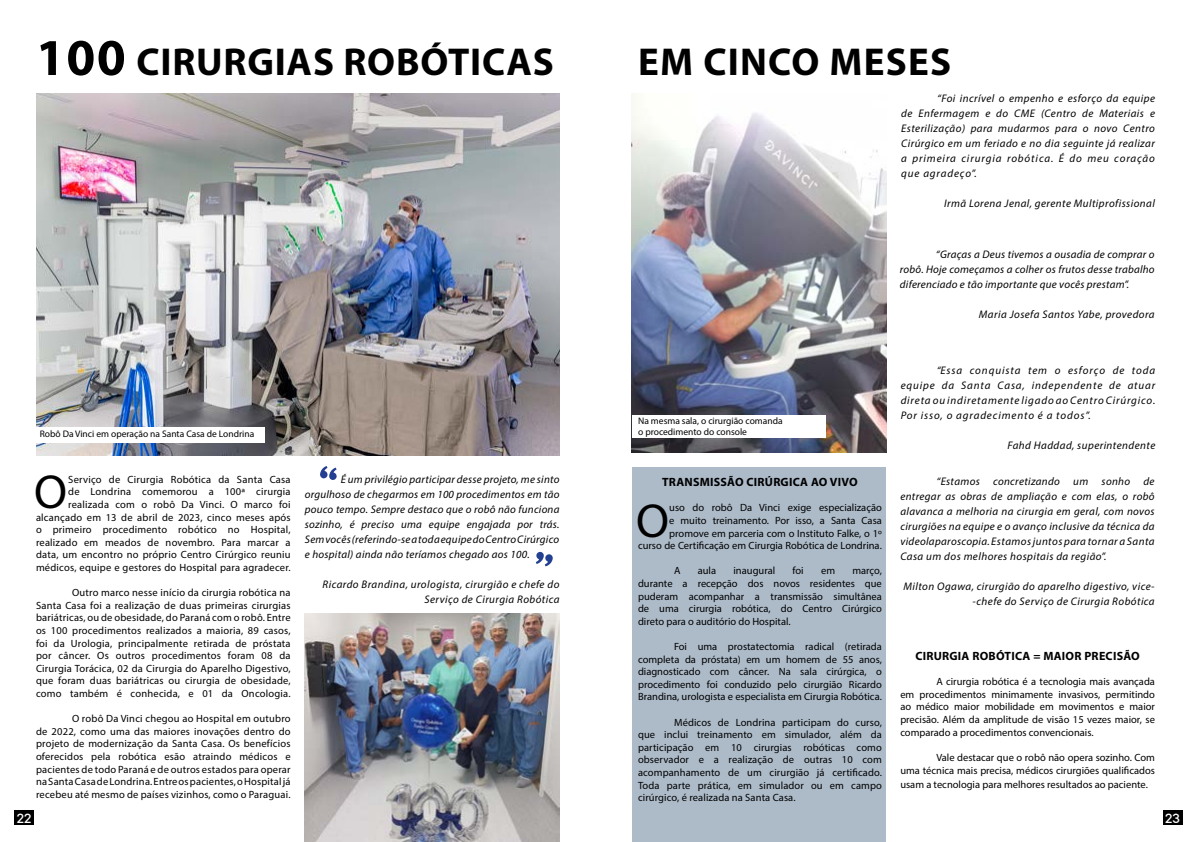
<style>
.page{position:relative;width:1191px;height:842px;background:#fff}
.page>*{position:absolute;margin:0;border:0;box-sizing:border-box;transform-origin:0 0}
.t1{font:47.9px "Myriad Pro";color:#000}
.t2{font:700 39px "Myriad Pro";letter-spacing:.02em;color:#000}
.t3{font:500 15px "TT Commons";color:#fff}
.t4{font:700 12px "Myriad Pro";letter-spacing:.02em;color:#000}
.t5{font:italic 11px/15px "Myriad Pro";letter-spacing:.04em;color:#000;text-align:justify}
.t6{font:10.5px/12.6px "Myriad Pro";letter-spacing:.005em;color:#000;text-align:justify}
.t7{font:9.5px/11.4px "Myriad Pro";color:#000}
.s1{font-size:52px}
</style>
<div class="page">
<div style="left:632px;top:468px;width:254px;height:374px;background:#adbbc9"></div>
<img style="left:36px;top:94px;width:523px;height:361px">
<img style="left:305px;top:613px;width:254px;height:229px">
<img style="left:631px;top:94px;width:255px;height:359px">
<div style="left:14px;top:811px;width:20px;height:14px;background:#000"></div>
<div style="left:1162px;top:811px;width:20px;height:14px;background:#000"></div>
<div style="left:27px;top:427px;width:238px;height:16px;background:#fff"></div>
<div style="left:632px;top:415px;width:194px;height:23px;background:#fff"></div>
<h2 class="t2" style="left:36px;top:36px;width:519px"><span class="s1">100</span> CIRURGIAS ROBÓTICAS</h2>
<h2 class="t2" style="left:638px;top:36px;width:314px">EM CINCO MESES</h2>
<p class="t5" style="left:901px;top:91px;width:255px;text-indent:36px">“Foi incrível o empenho e esforço da equipe de Enfermagem e do CME (Centro de Materiais e Esterilização) para mudarmos para o novo Centro Cirúrgico em um feriado e no dia seguinte já realizar a primeira cirurgia robótica. É do meu coração que agradeço”.</p>
<p class="t5" style="left:944px;top:196px;width:212px">Irmã Lorena Jenal, gerente Multiprofissional</p>
<p class="t7" style="left:40px;top:428px;width:216px">Robô Da Vinci em operação na Santa Casa de Londrina</p>
<h1 class="t1" style="left:34px;top:462px;width:34px">O</h1>
<p class="t6" style="left:36px;top:473px;width:256px;text-align:right">Serviço de Cirurgia Robótica da Santa Casa<br>de Londrina comemorou a 100ª cirurgia realizada com o robô Da Vinci. O marco foi alcançado em 13 de abril de 2023, cinco meses após o primeiro procedimento robótico no Hospital, realizado em meados de novembro. Para marcar a data, um encontro no próprio Centro Cirúrgico reuniu médicos, equipe e gestores do Hospital para agradecer.</p>
<p class="t6" style="left:36px;top:586px;width:256px;text-indent:36px">Outro marco nesse início da cirurgia robótica na Santa Casa foi a realização de duas primeiras cirurgias bariátricas, ou de obesidade, do Paraná com o robô. Entre os 100 procedimentos realizados a maioria, 89 casos, foi da Urologia, principalmente retirada de próstata por câncer. Os outros procedimentos foram 08 da Cirurgia Torácica, 02 da Cirurgia do Aparelho Digestivo, que foram duas bariátricas ou cirurgia de obesidade, como também é conhecida, e 01 da Oncologia.</p>
<p class="t6" style="left:36px;top:712px;width:256px;text-indent:36px">O robô Da Vinci chegou ao Hospital em outubro de 2022, como uma das maiores inovações dentro do projeto de modernização da Santa Casa. Os benefícios oferecidos pela robótica esão atraindo médicos e pacientes de todo Paraná e de outros estados para operar na Santa Casa de Londrina. Entre os pacientes, o Hospital já recebeu até mesmo de países vizinhos, como o Paraguai.</p>
<p class="t5" style="left:305px;top:472px;width:256px;text-indent:36px">É um privilégio participar desse projeto, me sinto orgulhoso de chegarmos em 100 procedimentos em tão pouco tempo. Sempre destaco que o robô não funciona sozinho, é preciso uma equipe engajada por trás.<br>Sem vocês (referindo-se a toda equipe do Centro Cirúrgico e hospital) ainda não teríamos chegado aos 100.</p>
<p class="t5" style="left:322px;top:577px;width:238px;text-align:right">Ricardo Brandina, urologista, cirurgião e chefe do<br>Serviço de Cirurgia Robótica</p>
<p class="t7" style="left:638px;top:415px;width:146px">Na mesma sala, o cirurgião comanda o procedimento do console</p>
<p class="t4" style="left:662px;top:474px;width:197px">TRANSMISSÃO CIRÚRGICA AO VIVO</p>
<h1 class="t1" style="left:636px;top:491px;width:34px">O</h1>
<p class="t6" style="left:638px;top:501px;width:245px;text-align:right">uso do robô Da Vinci exige especialização<br>e muito treinamento. Por isso, a Santa Casa promove em parceria com o Instituto Falke, o 1º<br>curso de Certificação em Cirurgia Robótica de Londrina.</p>
<p class="t6" style="left:674px;top:564px;width:8px">A</p>
<p class="t6" style="left:698px;top:564px;width:20px">aula</p>
<p class="t6" style="left:733px;top:564px;width:43px">inaugural</p>
<p class="t6" style="left:792px;top:564px;width:13px">foi</p>
<p class="t6" style="left:821px;top:564px;width:16px">em</p>
<p class="t6" style="left:638px;top:564px;width:245px;text-indent:214px">março, durante a recepção dos novos residentes que puderam acompanhar a transmissão simultânea de uma cirurgia robótica, do Centro Cirúrgico direto para o auditório do Hospital.</p>
<p class="t6" style="left:638px;top:640px;width:245px;text-indent:36px">Foi uma prostatectomia radical (retirada completa da próstata) em um homem de 55 anos, diagnosticado com câncer. Na sala cirúrgica, o procedimento foi conduzido pelo cirurgião Ricardo Brandina, urologista e especialista em Cirurgia Robótica.</p>
<p class="t6" style="left:638px;top:716px;width:245px;text-indent:36px">Médicos de Londrina participam do curso, que inclui treinamento em simulador, além da participação em 10 cirurgias robóticas como observador e a realização de outras 10 com acompanhamento de um cirurgião já certificado.<br>Toda parte prática, em simulador ou em campo cirúrgico, é realizada na Santa Casa.</p>
<p class="t5" style="left:900px;top:247px;width:256px;text-indent:36px">“Graças a Deus tivemos a ousadia de comprar o robô. Hoje começamos a colher os frutos desse trabalho diferenciado e tão importante que vocês prestam”.</p>
<p class="t5" style="left:979px;top:307px;width:177px">Maria Josefa Santos Yabe, provedora</p>
<p class="t5" style="left:900px;top:362px;width:256px;text-indent:36px">“Essa conquista tem o esforço de toda equipe da Santa Casa, independente de atuar direta ou indiretamente ligado ao Centro Cirúrgico.<br>Por isso, o agradecimento é a todos”.</p>
<p class="t5" style="left:1007px;top:437px;width:149px">Fahd Haddad, superintendente</p>
<p class="t5" style="left:900px;top:473px;width:256px;text-indent:36px">“Estamos concretizando um sonho de entregar as obras de ampliação e com elas, o robô alavanca a melhoria na cirurgia em geral, com novos cirurgiões na equipe e o avanço inclusive da técnica da videolaparoscopia. Estamos juntos para tornar a Santa Casa um dos melhores hospitais da região”.</p>
<p class="t5" style="left:903px;top:578px;width:253px;text-align:right">Milton Ogawa, cirurgião do aparelho digestivo, vice--chefe do Serviço de Cirurgia Robótica</p>
<p class="t4" style="left:915px;top:648px;width:226px">CIRURGIA ROBÓTICA = MAIOR PRECISÃO</p>
<p class="t6" style="left:900px;top:675px;width:256px;text-indent:36px">A cirurgia robótica é a tecnologia mais avançada em procedimentos minimamente invasivos, permitindo ao médico maior mobilidade em movimentos e maior precisão. Além da amplitude de visão 15 vezes maior, se comparado a procedimentos convencionais.</p>
<p class="t6" style="left:900px;top:751px;width:256px;text-align:right">Vale destacar que o robô não opera sozinho. Com<br>uma técnica mais precisa, médicos cirurgiões qualificados</p>
<p class="t6" style="left:900px;top:778px;width:249px">usam a tecnologia para melhores resultados ao paciente.</p>
<h3 class="t3" style="left:17px;top:810px;width:16px">22</h3>
<h3 class="t3" style="left:1165px;top:810px;width:16px">23</h3>
</div>
